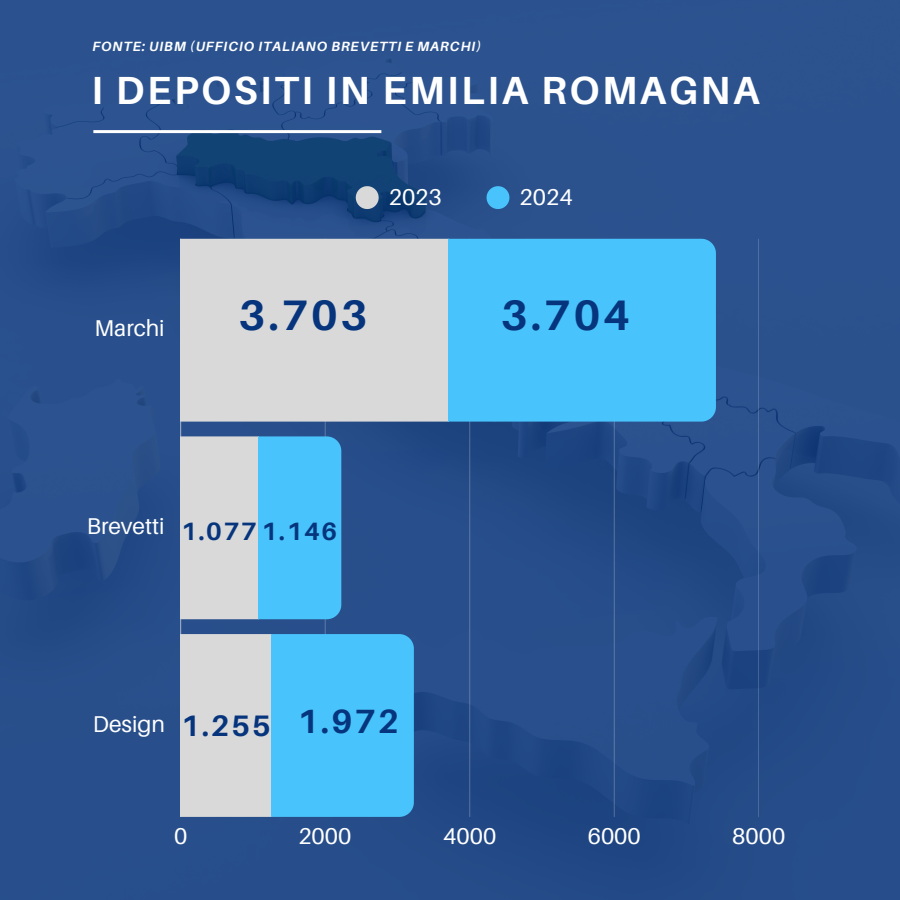
<style>
.page{position:relative;width:900px;height:900px;background:#fff}
.page>*{position:absolute;margin:0;border:0;box-sizing:border-box;transform-origin:0 0}
.t1{font:700 42.7px "Aileron";letter-spacing:.065em;color:#06357d}
.t2{font:700 39.2px "Aileron";letter-spacing:.065em;color:#fff}
.t3{font:700 33.7px "Aileron";color:#06357d}
.t4{font:700 29.7px "Aileron";color:#06357d}
.t5{font:700 25.1px "Aileron";letter-spacing:.065em;color:#06357d}
.t6{font:22.9px "Aileron";color:#fff}
.t7{font:italic 700 13.4px "Aileron";letter-spacing:.065em;color:#fff}
</style>
<div class="page">
<img style="left:0;top:0;width:900px;height:900px">
<svg style="left:356px;top:186px;width:23px;height:23px"></svg>
<svg style="left:487px;top:186px;width:22px;height:23px"></svg>
<hr style="left:181px;top:239px;width:1px;height:578px;background:#3e6197">
<hr style="left:325px;top:239px;width:1px;height:578px;background:#4d6e9f">
<hr style="left:469px;top:239px;width:1px;height:578px;background:#4e6e9f">
<hr style="left:614px;top:239px;width:1px;height:578px;background:#4e6e9e">
<hr style="left:758px;top:239px;width:1px;height:578px;background:#4e6fa0">
<div style="left:181px;top:239px;width:267px;height:183px;background:#d9d9d9"></div>
<div style="left:448px;top:239px;width:268px;height:183px;background:#49c3fb"></div>
<svg style="left:181px;top:436px;width:160px;height:183px;background:#8dccea"></svg>
<svg style="left:181px;top:634px;width:233px;height:183px;background:#80cbed"></svg>
<hr style="left:93px;top:130px;width:288px;height:3px;background:#fff">
<h4 class="t7" style="left:92px;top:38px;width:390px">FONTE: UIBM (UFFICIO ITALIANO BREVETTI E MARCHI)</h4>
<h4 class="t2" style="left:92px;top:66px;width:670px">I DEPOSITI IN EMILIA ROMAGNA</h4>
<p class="t6" style="left:94px;top:314px;width:72px">Marchi</p>
<p class="t6" style="left:389px;top:183px;width:55px">2023</p>
<p class="t6" style="left:520px;top:183px;width:55px">2024</p>
<h1 class="t1" style="left:239px;top:288px;width:130px">3.703</h1>
<p class="t1" style="left:501px;top:288px;width:130px">3.704</p>
<p class="t6" style="left:87px;top:512px;width:80px">Brevetti</p>
<p class="t5" style="left:181px;top:515px;width:158px">1.077 1.146</p>
<p class="t6" style="left:93px;top:709px;width:74px">Design</p>
<h1 class="t4" style="left:181px;top:707px;width:91px">1.255</h1>
<h1 class="t3" style="left:298px;top:700px;width:103px">1.972</h1>
<p class="t6" style="left:174px;top:822px;width:15px">0</p>
<p class="t6" style="left:298px;top:822px;width:55px">2000</p>
<p class="t6" style="left:443px;top:822px;width:55px">4000</p>
<p class="t6" style="left:588px;top:822px;width:55px">6000</p>
<p class="t6" style="left:732px;top:822px;width:55px">8000</p>
</div>
